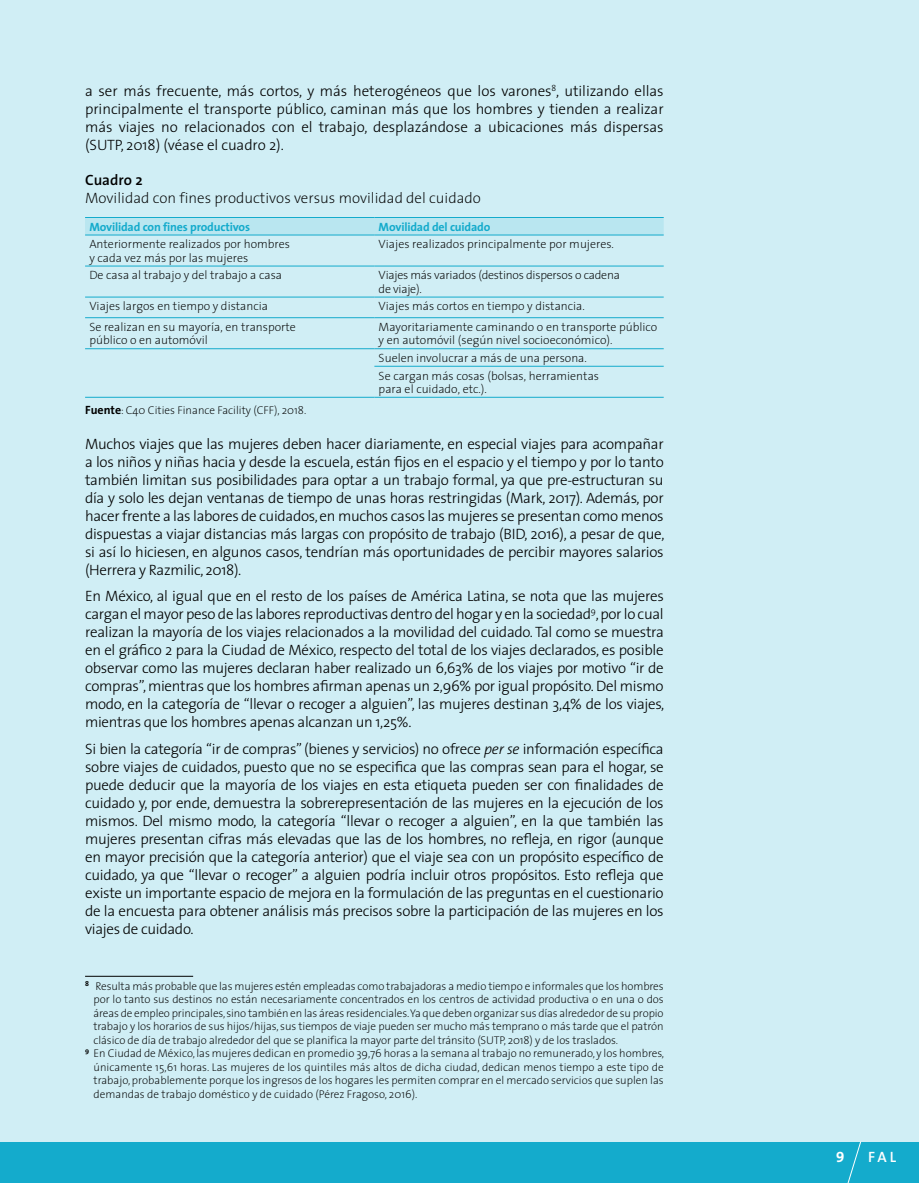
<style>
.page{position:relative;width:919px;height:1183px;background:#fff}
.page>*{position:absolute;margin:0;border:0;box-sizing:border-box;transform-origin:0 0}
.t1{font:300 15px/18px "The Sans";letter-spacing:-.02em;color:#000;text-align:justify}
.t2{font:200 15px "The Sans";color:#000}
.t3{font:600 15px "The Sans";color:#000}
.t4{font:600 15px "The Sans";color:#fff}
.t5{font:15px "The Sans Bold Expert";color:#fff}
.t6{font:200 12px/13.5px "The Sans";color:#000}
.t7{font:200 12px/13.5px "The Sans";letter-spacing:-.02em;color:#000}
.t8{font:700 12px "The Sans";letter-spacing:-.015em;color:#14abcc}
.t9{font:200 11.25px "The Sans";letter-spacing:-.01em;color:#000}
.s1{font-weight:700;font-size:12px}
.s2{font-style:italic}
</style>
<div class="page">
<div style="left:0;top:0;width:918px;height:1182px;background:#d0eef5"></div>
<div style="left:0;top:1141px;width:918px;height:41px;background:#14abcc"></div>
<svg style="left:846px;top:1141px;width:15px;height:41px"></svg>
<div style="left:85px;top:218px;width:578px;height:16px;background:#b9e6f0"></div>
<hr style="left:85px;top:266px;width:289px;height:1px;background:#14abcc">
<hr style="left:374px;top:266px;width:289px;height:1px;background:#14abcc">
<hr style="left:85px;top:297px;width:289px;height:1px;background:#14abcc">
<hr style="left:374px;top:297px;width:289px;height:1px;background:#14abcc">
<hr style="left:85px;top:317px;width:289px;height:1px;background:#14abcc">
<hr style="left:374px;top:317px;width:289px;height:1px;background:#14abcc">
<hr style="left:85px;top:348px;width:289px;height:1px;background:#14abcc">
<hr style="left:374px;top:348px;width:289px;height:1px;background:#14abcc">
<hr style="left:85px;top:217px;width:289px;height:1px;background:#14abcc">
<hr style="left:374px;top:217px;width:289px;height:1px;background:#14abcc">
<hr style="left:85px;top:234px;width:289px;height:1px;background:#14abcc">
<hr style="left:374px;top:234px;width:289px;height:1px;background:#14abcc">
<hr style="left:374px;top:366px;width:289px;height:1px;background:#14abcc">
<hr style="left:85px;top:397px;width:289px;height:1px;background:#14abcc">
<hr style="left:374px;top:397px;width:289px;height:1px;background:#14abcc">
<hr style="left:85px;top:975px;width:108px;height:1px;background:#000">
<p class="t1" style="left:85px;top:81px;width:580px">a ser más frecuente, más cortos, y más heterogéneos que los varones<sup>8</sup>, utilizando ellas principalmente el transporte público, caminan más que los hombres y tienden a realizar más viajes no relacionados con el trabajo, desplazándose a ubicaciones más dispersas (SUTP, 2018) (véase el cuadro 2).</p>
<p class="t3" style="left:85px;top:167px;width:59px">Cuadro 2</p>
<p class="t2" style="left:85px;top:189px;width:397px">Movilidad con fines productivos versus movilidad del cuidado</p>
<p class="t8" style="left:89px;top:216px;width:162px">Movilidad con fines productivos</p>
<p class="t8" style="left:378px;top:216px;width:113px">Movilidad del cuidado</p>
<p class="t6" style="left:89px;top:238px;width:202px">Anteriormente realizados por hombres y cada vez más por las mujeres</p>
<p class="t6" style="left:378px;top:238px;width:237px">Viajes realizados principalmente por mujeres.</p>
<p class="t6" style="left:89px;top:269px;width:194px">De casa al trabajo y del trabajo a casa</p>
<p class="t7" style="left:378px;top:269px;width:243px">Viajes más variados (destinos dispersos o cadena de viaje).</p>
<p class="t6" style="left:89px;top:300px;width:180px">Viajes largos en tiempo y distancia</p>
<p class="t6" style="left:378px;top:300px;width:208px">Viajes más cortos en tiempo y distancia.</p>
<p class="t6" style="left:89px;top:320px;width:208px">Se realizan en su mayoría, en transporte público o en automóvil</p>
<p class="t6" style="left:378px;top:320px;width:280px">Mayoritariamente caminando o en transporte público y en automóvil (según nivel socioeconómico).</p>
<p class="t6" style="left:378px;top:349px;width:222px;line-height:17.5px">Suelen involucrar a más de una persona.<br>Se cargan más cosas (bolsas, herramientas</p>
<p class="t6" style="left:378px;top:382px;width:110px">para el cuidado, etc.).</p>
<p class="t9" style="left:85px;top:403px;width:223px"><span class="s1">Fuente</span>: C40 Cities Finance Facility (CFF), 2018.</p>
<p class="t1" style="left:85px;top:434px;width:581px">Muchos viajes que las mujeres deben hacer diariamente, en especial viajes para acompañar a los niños y niñas hacia y desde la escuela, están fijos en el espacio y el tiempo y por lo tanto también limitan sus posibilidades para optar a un trabajo formal, ya que pre-estructuran su día y solo les dejan ventanas de tiempo de unas horas restringidas (Mark, 2017). Además, por hacer frente a las labores de cuidados, en muchos casos las mujeres se presentan como menos dispuestas a viajar distancias más largas con propósito de trabajo (BID, 2016), a pesar de que, si así lo hiciesen, en algunos casos, tendrían más oportunidades de percibir mayores salarios (Herrera y Razmilic, 2018).</p>
<p class="t1" style="left:85px;top:586px;width:580px">En México, al igual que en el resto de los países de América Latina, se nota que las mujeres cargan el mayor peso de las labores reproductivas dentro del hogar y en la sociedad<sup>9</sup>, por lo cual realizan la mayoría de los viajes relacionados a la movilidad del cuidado. Tal como se muestra en el gráfico 2 para la Ciudad de México, respecto del total de los viajes declarados, es posible observar como las mujeres declaran haber realizado un 6,63% de los viajes por motivo “ir de compras”, mientras que los hombres afirman apenas un 2,96% por igual propósito. Del mismo modo, en la categoría de “llevar o recoger a alguien”, las mujeres destinan 3,4% de los viajes, mientras que los hombres apenas alcanzan un 1,25%.</p>
<p class="t1" style="left:85px;top:739px;width:580px">Si bien la categoría “ir de compras” (bienes y servicios) no ofrece <span class="s2">per se</span> información específica sobre viajes de cuidados, puesto que no se especifica que las compras sean para el hogar, se puede deducir que la mayoría de los viajes en esta etiqueta pueden ser con finalidades de cuidado y, por ende, demuestra la sobrerepresentación de las mujeres en la ejecución de los mismos. Del mismo modo, la categoría “llevar o recoger a alguien”, en la que también las mujeres presentan cifras más elevadas que las de los hombres, no refleja, en rigor (aunque en mayor precisión que la categoría anterior) que el viaje sea con un propósito específico de cuidado, ya que “llevar o recoger” a alguien podría incluir otros propósitos. Esto refleja que existe un importante espacio de mejora en la formulación de las preguntas en el cuestionario de la encuesta para obtener análisis más precisos sobre la participación de las mujeres en los viajes de cuidado.</p>
<p class="t9" style="left:85px;top:979px;width:580px"><sup>8</sup> Resulta más probable que las mujeres estén empleadas como trabajadoras a medio tiempo e informales que los hombres</p>
<p class="t9" style="left:94px;top:993px;width:571px">por lo tanto sus destinos no están necesariamente concentrados en los centros de actividad productiva o en una o dos</p>
<p class="t9" style="left:94px;top:1006px;width:571px">áreas de empleo principales, sino también en las áreas residenciales. Ya que deben organizar sus días alrededor de su propio</p>
<p class="t9" style="left:94px;top:1020px;width:571px">trabajo y los horarios de sus hijos/hijas, sus tiempos de viaje pueden ser mucho más temprano o más tarde que el patrón</p>
<p class="t9" style="left:94px;top:1033px;width:526px">clásico de día de trabajo alrededor del que se planifica la mayor parte del tránsito (SUTP, 2018) y de los traslados.</p>
<p class="t9" style="left:85px;top:1047px;width:580px"><sup>9</sup> En Ciudad de México, las mujeres dedican en promedio 39,76 horas a la semana al trabajo no remunerado, y los hombres,</p>
<p class="t9" style="left:94px;top:1060px;width:571px">únicamente 15,61 horas. Las mujeres de los quintiles más altos de dicha ciudad, dedican menos tiempo a este tipo de</p>
<p class="t9" style="left:94px;top:1074px;width:571px">trabajo, probablemente porque los ingresos de los hogares les permiten comprar en el mercado servicios que suplen las</p>
<p class="t9" style="left:94px;top:1087px;width:325px">demandas de trabajo doméstico y de cuidado (Pérez Fragoso, 2016).</p>
<p class="t5" style="left:836px;top:1143px;width:10px">9</p>
<p class="t4" style="left:868px;top:1143px;width:29px">FAL</p>
</div>
